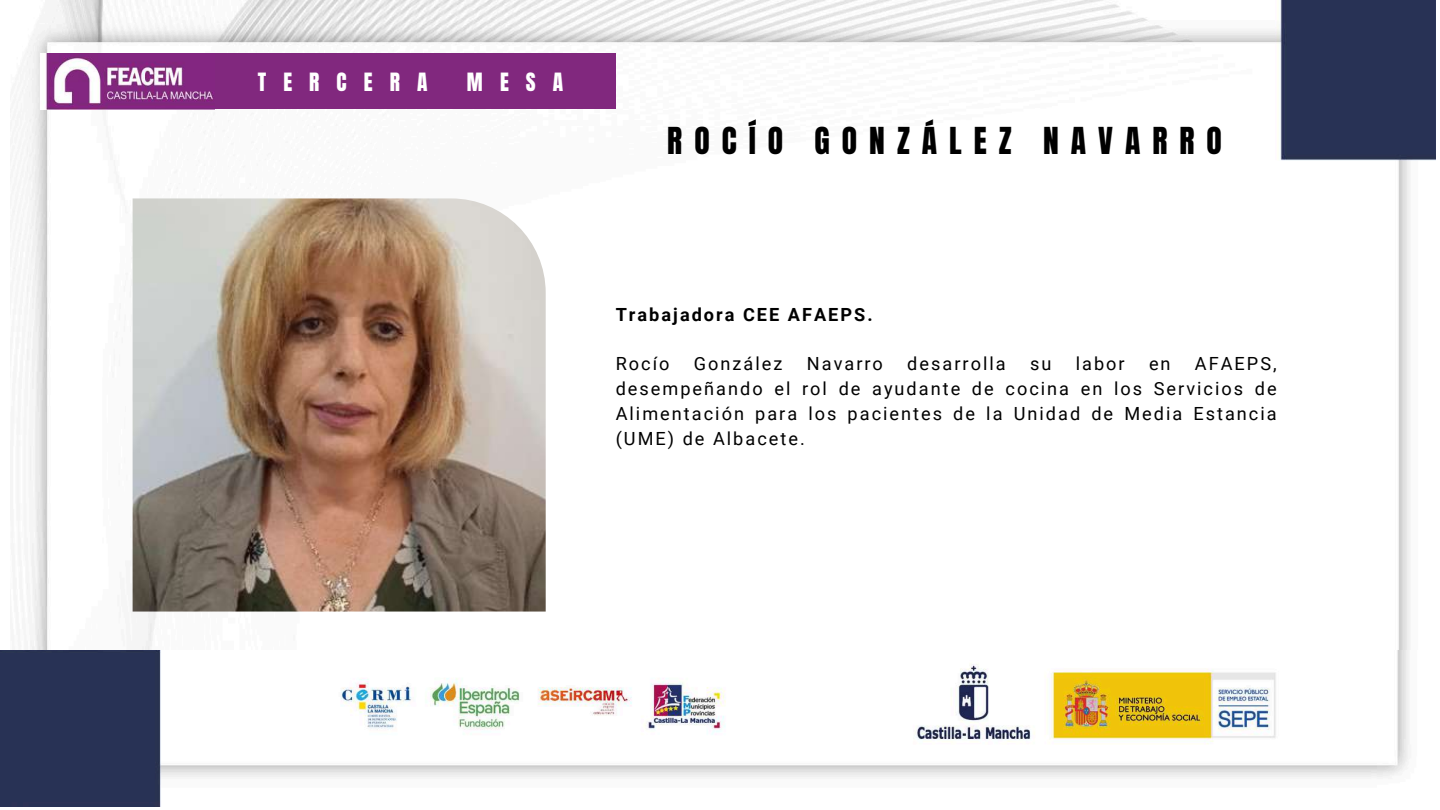
<style>
.page{position:relative;width:1440px;height:810px;background:#fff}
.page>*{position:absolute;margin:0;border:0;box-sizing:border-box;transform-origin:0 0}
.t1{font:31.6px "Anton";letter-spacing:.38em;color:#000}
.t2{font:21.4px "Anton";letter-spacing:.8em;color:#fff}
.t3{font:18.1px/24.8px "Roboto";letter-spacing:.11em;color:#000;text-align:justify}
.t4{font:700 18.1px "Roboto";letter-spacing:.11em;color:#000}
</style>
<div class="page">
<img style="left:10px;top:0;width:1426px;height:650px">
<img style="left:0;top:650px;width:1409px;height:156px">
<img style="left:133px;top:198px;width:413px;height:414px">
<div style="left:150px;top:53px;width:466px;height:56px;background:#81287e"></div>
<img style="left:41px;top:53px;width:173px;height:56px">
<img style="left:322px;top:660px;width:962px;height:95px">
<p class="t2" style="left:258px;top:67px;width:171px">TERCERA</p>
<p class="t2" style="left:467px;top:67px;width:98px">MESA</p>
<h1 class="t1" style="left:667px;top:118px;width:556px">ROCÍO GONZÁLEZ NAVARRO</h1>
<p class="t4" style="left:616px;top:304px;width:258px">Trabajadora CEE AFAEPS.</p>
<p class="t3" style="left:616px;top:352px;width:55px">Rocío</p>
<p class="t3" style="left:694px;top:352px;width:90px">González</p>
<p class="t3" style="left:807px;top:352px;width:78px">Navarro</p>
<p class="t3" style="left:907px;top:352px;width:100px">desarrolla</p>
<p class="t3" style="left:1030px;top:352px;width:23px">su</p>
<p class="t3" style="left:1076px;top:352px;width:50px">labor</p>
<p class="t3" style="left:1149px;top:352px;width:23px">en</p>
<p class="t3" style="left:616px;top:352px;width:663px;text-indent:579px">AFAEPS, desempeñando el rol de ayudante de cocina en los Servicios de Alimentación para los pacientes de la Unidad de Media Estancia (UME) de Albacete.</p>
</div>
